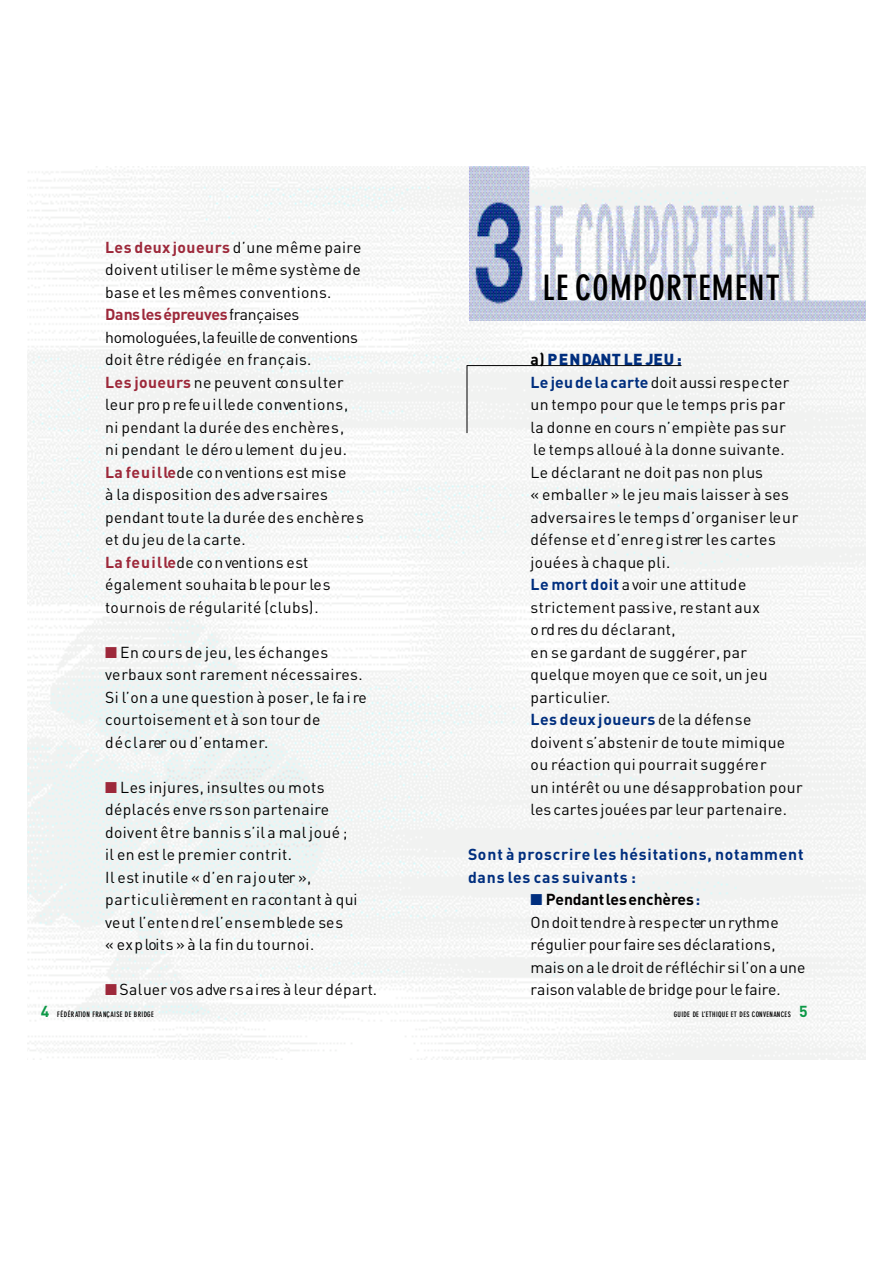
<style>
.page{position:relative;width:893px;height:1263px;background:#fff}
.page>*{position:absolute;margin:0;border:0;box-sizing:border-box;transform-origin:0 0}
.t1{font:700 condensed 34.5px "DIN Neuzeit Grotesk";letter-spacing:.04em;color:#000}
.t2{font:15.75px/22.5px "DIN";letter-spacing:.02em;color:#000}
.t3{font:15.75px/22.5px "DIN";color:#000}
.t4{font:700 15.75px/22.4px "DIN";letter-spacing:.045em;color:#002e7e}
.t5{font:700 condensed 7.5px "DIN Neuzeit Grotesk";letter-spacing:.03em;color:#000}
.t6{font:700 condensed 7.5px "DIN Neuzeit Grotesk";letter-spacing:.05em;color:#000}
.s1{font-weight:700;color:#9d283a}
.s2{color:#9d283a}
.s3{font-weight:700}
.s4{font-weight:900;color:#002e7e}
.s5{font-weight:700;color:#002e7e}
.s6{color:#002e7e}
.s7{font-family:"DIN";font-stretch:normal;font-size:15.75px;color:#0c9846}
</style>
<div class="page">
<img style="left:27px;top:167px;width:838px;height:892px">
<img style="left:469px;top:167px;width:396px;height:153px">
<hr style="left:467px;top:365px;width:214px;height:1px;background:#000">
<hr style="left:466px;top:365px;width:1px;height:68px;background:#000">
<p class="t2" style="left:105px;top:237px;width:260px"><span class="s1">Les deux joueurs</span> d’une même paire d o ivent utiliser le même système de base et les mêmes co n ve n t io n s .<br><span class="s1">Danslesépre u ve s</span>fra n ça is e s<br>h o m o loguées,lafe u ille de co n ve n tio n s doit être rédigée en fra n ça is .<br><span class="s1">Les joueurs</span> ne peuvent co n s u l te r leur pro p refe u i l lede co n ve n t io n s , ni pendant la durée des enchère s ,<br>ni pendant le déro u lement du jeu.<br><span class="s1">La fe u i l le</span>de co n ventions est mise<br>à la disposition des adve rs a ire s pendant to u te la durée des enchère s et du jeu de la ca r te .<br><span class="s1">La fe u i l le</span>de co n ventions est<br>é g a lement souhaita b lepour le s tournois de régularité (clubs).</p>
<p class="t2" style="left:105px;top:642px;width:263px"><span class="s2">■</span> En co u rs de jeu, les échanges verbaux sont ra rement néce ss a ire s .<br>Si l’on a une question à poser, le fa i re co u r toisement et à son tour de<br>d é c l a rer ou d’enta m e r.</p>
<p class="t2" style="left:105px;top:777px;width:254px"><span class="s2">■</span> Les injures, insultes ou mots<br>d é p la cés enve rsson parte n a ire<br>d o ivent être bannis s’il a mal joué ; il en est le premier contrit.<br>Il est inutile « d’en ra j o u ter »,<br>p a r t ic u l iè rement en ra co n tant à qui veut l’e n te n d rel’e n s e m b lede ses<br>« ex p loits » à la fin du to u r n o i.</p>
<p class="t2" style="left:105px;top:980px;width:273px"><span class="s2">■</span> Saluer vos adve rs a i res à leur départ.</p>
<h1 class="t1" style="left:542px;top:275px;width:239px">LE COMPORT E M E N T</h1>
<p class="t2" style="left:530px;top:350px;width:273px"><span class="s3">a )</span> <span class="s4">P E N DANT LE JEU:<br></span><span class="s5">Le jeu de laca r te</span> doit aussi re s p e c te r un tempo pour que le temps pris par<br>la donne en co u rs n’empiète pas sur le temps alloué à la donne suiva n te .<br>Le déclarant ne doit pas non plus<br>« emballer » le jeu mais laisser à ses<br>a d ve rs a ires le temps d’organiser le u r d é fense et d’enre g i st rer les ca r te s jouées à chaque pli.<br><span class="s5">Le mort doit</span> a voir une attitude<br>st r ic tement pass i ve, re stant aux<br>o rd res du déclara n t ,<br>en se gardant de suggérer, par quelque moyen que ce soit, un jeu<br>p a r t ic u lie r.<br><span class="s5">Les deux joueurs</span> de la défe n s e<br>d o ivent s’a b stenir de to u te mimique ou réaction qui pourrait suggére r<br>un intérêt ou une désapprobation pour les ca r tes jouées par leur p a r te n a ire .</p>
<p class="t4" style="left:468px;top:844px;width:337px">Sont à pro s c r i re les hésitations, nota m m e n t dans les cas suivants :</p>
<p class="t3" style="left:530px;top:890px;width:276px"><span class="s6">■</span> <span class="s3">Pendant les enchère s</span><span class="s5">:<br></span>On doit te n d re à re s p e c ter unrythme régulier pour fa ire ses déclara t io n s , mais on a le droitde réfléchir sil’on aune raison va la b le de bridge pour le fa ire.</p>
<p class="t6" style="left:41px;top:1012px;width:115px"><span class="s7">4</span> F É D É R ATION FRANÇAISE DE BRIDGE</p>
<p class="t5" style="left:674px;top:1012px;width:135px">GUIDE DE L’ETHIQUE ET DES CONVENANCES <span class="s7">5</span></p>
</div>
